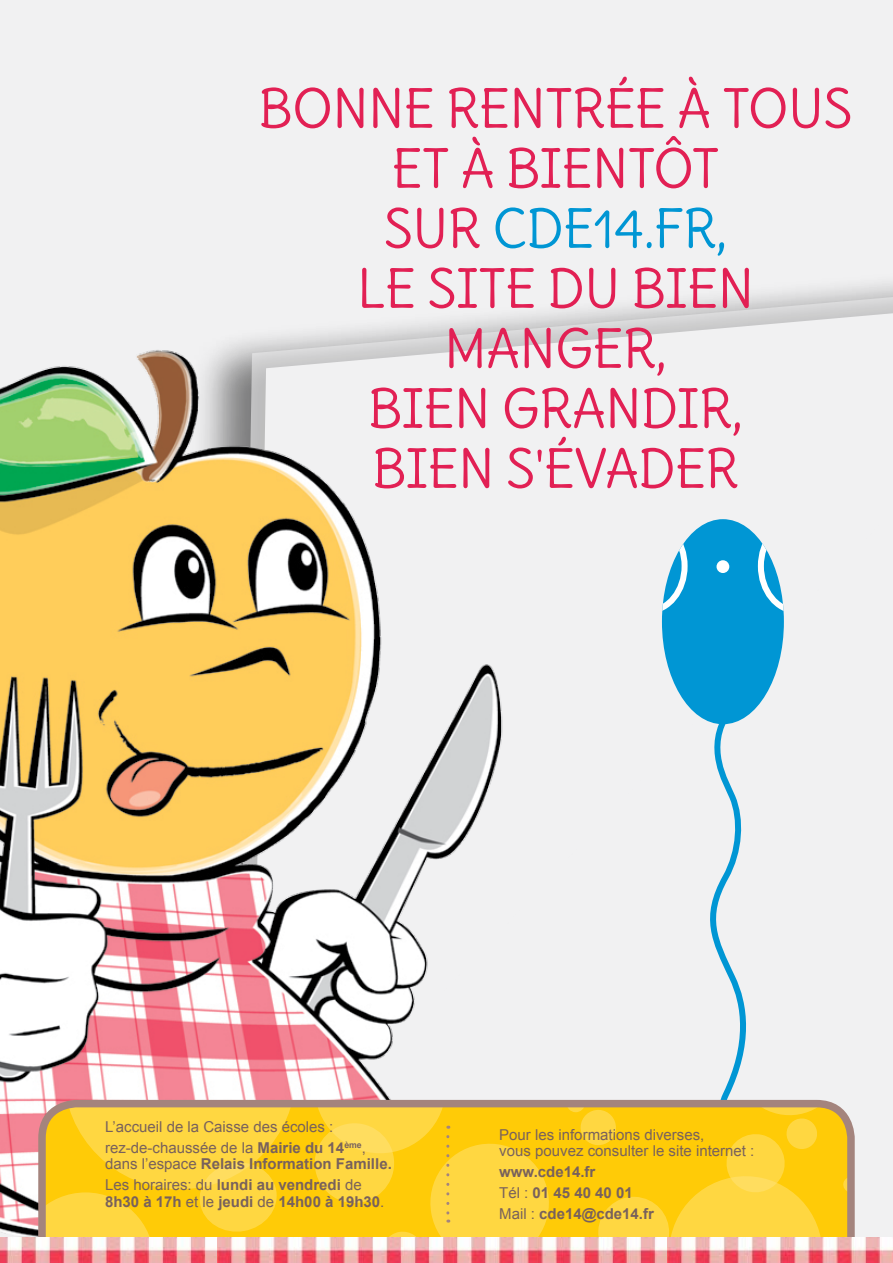
<style>
.page{position:relative;width:893px;height:1263px;background:#f1f1f2}
.page>*{position:absolute;margin:0;border:0;box-sizing:border-box;transform-origin:0 0}
.t1{font:52.5px/60px "Delius";letter-spacing:-.01em;color:#e22054;text-align:center}
.t2{font:700 15px/20.7px "Arial";color:#78615c}
.t3{font:15px/16.5px "Arial";color:#78615c}
.s1{color:#0096d4}
.s2{font-weight:700}
.s3{font-weight:400}
</style>
<div class="page">
<div style="left:188px;top:255px;width:705px;height:961px;background:#000;opacity:.22"></div>
<svg style="left:523px;top:313px;width:370px;height:885px"></svg>
<div style="left:662px;top:519px;width:122px;height:205px;background:#0096d4;border-radius:50%"></div>
<svg style="left:662px;top:519px;width:26px;height:95px"></svg>
<svg style="left:758px;top:519px;width:26px;height:95px"></svg>
<div style="left:716px;top:560px;width:13px;height:13px;background:#fff;border-radius:50%"></div>
<img style="left:0;top:255px;width:523px;height:982px">
<svg style="left:597px;top:663px;width:258px;height:433px"></svg>
<svg style="left:35px;top:1096px;width:823px;height:141px;background:#f7cb33"></svg>
<svg style="left:315px;top:1100px;width:239px;height:137px;background:#f9cd2d"></svg>
<img style="left:0;top:1237px;width:893px;height:26px">
<h1 class="t1" style="left:258px;top:79px;width:596px">BONNE RENTRÉE À TOUS<br>ET À BIENTÔT<br>SUR <span class="s1">CDE14.FR,<br></span>LE SITE DU BIEN<br>MANGER,<br>BIEN GRANDIR,<br>BIEN S'ÉVADER</h1>
<p class="t3" style="left:105px;top:1116px;width:262px;line-height:20.7px">L’accueil de la Caisse des écoles : rez-de-chaussée de la <span class="s2">Mairie du 14</span><sup>ème</sup>,</p>
<p class="t2" style="left:105px;top:1154px;width:288px"><span class="s3">dans l’espace</span> Relais Information Famille.<br><span class="s3">Les horaires: du</span> lundi au vendredi <span class="s3">de</span></p>
<p class="t2" style="left:105px;top:1191px;width:281px">8h30 à 17h <span class="s3">et le</span> jeudi <span class="s3">de</span> 14h00 à 19h30<span class="s3">.</span></p>
<p class="t3" style="left:499px;top:1126px;width:257px">Pour les informations diverses,<br>vous pouvez consulter le site internet :</p>
<p class="t2" style="left:499px;top:1162px;width:156px">www.cde14.fr<br><span class="s3">Tél :</span> 01 45 40 40 01<br><span class="s3">Mail :</span> cde14@cde14.fr</p>
</div>
